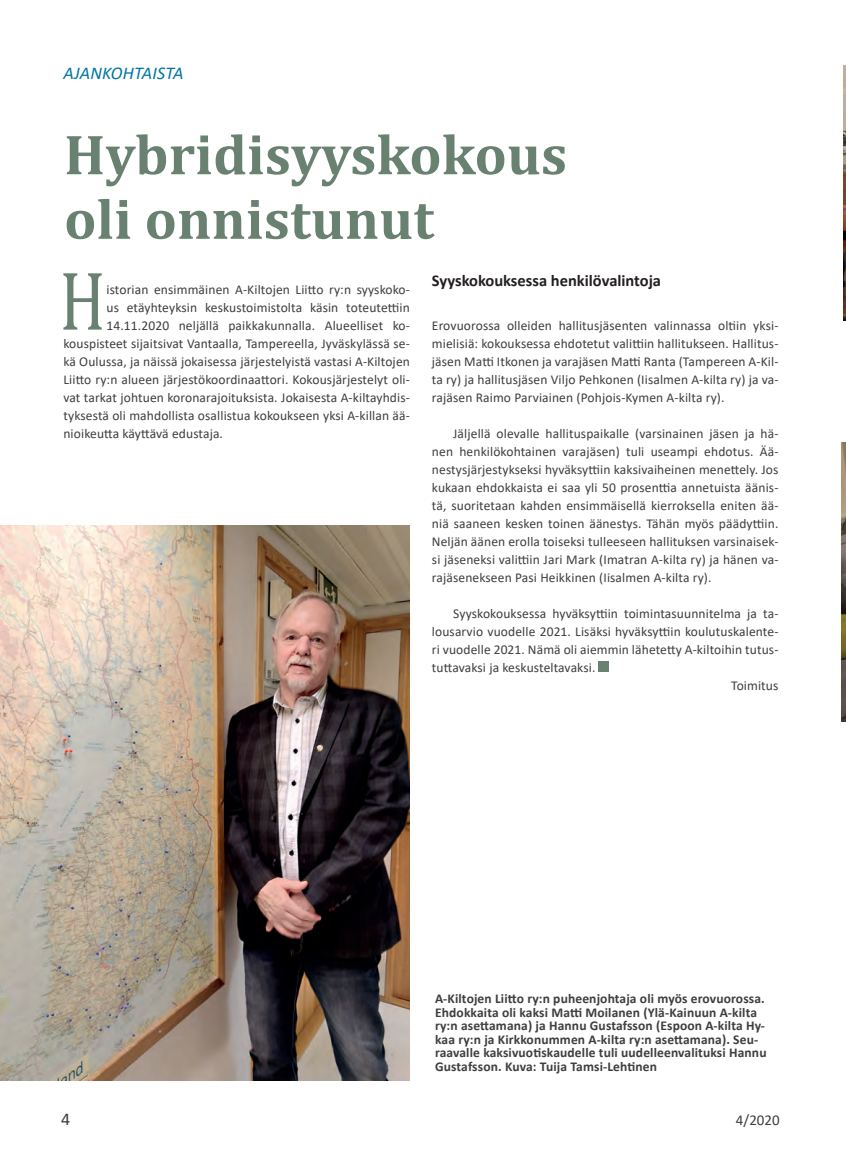
<style>
.page{position:relative;width:846px;height:1168px;background:#fff}
.page>*{position:absolute;margin:0;border:0;box-sizing:border-box;transform-origin:0 0}
.t1{font:84.45px "Cambria";color:#688170;scale:.8 1}
.t2{font:700 57px/64.5px "Cambria";color:#688170}
.t3{font:italic 18px "Calibri";letter-spacing:.01em;color:#0076a3}
.t4{font:18px "Calibri";color:#3e3e3f}
.t5{font:700 16.5px "Calibri";color:#231f20}
.t6{font:15px "Calibri";color:#3e3e3f}
.t7{font:13.5px/18px "Calibri";letter-spacing:.01em;color:#3e3e3f;text-align:justify}
.t8{font:700 13.5px/13.5px "Calibri";letter-spacing:.01em;color:#3e3e3f}
</style>
<div class="page">
<img style="left:0;top:525px;width:410px;height:555px">
<img style="left:843px;top:65px;width:3px;height:255px">
<img style="left:841px;top:443px;width:5px;height:278px">
<div style="left:599px;top:661px;width:10px;height:10px;background:#688170"></div>
<h3 class="t3" style="left:63px;top:60px;width:122px">AJANKOHTAISTA</h3>
<h2 class="t2" style="left:64px;top:121px;width:504px">Hybridisyyskokous oli onnistunut</h2>
<h1 class="t1" style="left:59px;top:251px;width:59px">H</h1>
<p class="t7" style="left:106px;top:280px;width:305px">istorian ensimmäinen A-Kiltojen Liitto ry:n syyskoko-</p>
<p class="t5" style="left:432px;top:269px;width:231px">Syyskokouksessa henkilövalintoja</p>
<p class="t7" style="left:432px;top:316px;width:348px">Erovuorossa olleiden hallitusjäsenten valinnassa oltiin yksi&shy;mielisiä: kokouksessa ehdotetut valittiin hallitukseen. Hallitus&shy;jäsen Matti Itkonen ja varajäsen Matti Ranta (Tampereen A-Kil&shy;ta ry) ja hallitusjäsen Viljo Pehkonen (Iisalmen A-kilta ry) ja va&shy;rajäsen Raimo Parviainen (Pohjois-Kymen A-kilta ry).</p>
<p class="t7" style="left:432px;top:424px;width:348px;text-indent:21px">Jäljellä olevalle hallituspaikalle (varsinainen jäsen ja hä&shy;nen henkilökohtainen varajäsen) tuli useampi ehdotus. Ää&shy;nestysjärjestykseksi hyväksyttiin kaksivaiheinen menettely. Jos kukaan ehdokkaista ei saa yli 50 prosenttia annetuista äänis&shy;tä, suoritetaan kahden ensimmäisellä kierroksella eniten ää&shy;niä saaneen kesken toinen äänestys. Tähän myös päädyttiin.<br>Neljän äänen erolla toiseksi tulleeseen hallituksen varsinaisek&shy;si jäseneksi valittiin Jari Mark (Imatran A-kilta ry) ja hänen va&shy;rajäsenekseen Pasi Heikkinen (Iisalmen A-kilta ry).</p>
<p class="t7" style="left:453px;top:604px;width:327px">Syyskokouksessa hyväksyttiin toimintasuunnitelma ja ta-</p>
<p class="t7" style="left:432px;top:622px;width:348px">lousarvio vuodelle 2021. Lisäksi hyväksyttiin koulutuskalente-</p>
<p class="t7" style="left:432px;top:640px;width:348px">ri vuodelle 2021. Nämä oli aiemmin lähetetty A-kiltoihin tutus-</p>
<p class="t7" style="left:432px;top:658px;width:165px">tuttavaksi ja keskusteltavaksi.</p>
<p class="t7" style="left:731px;top:676px;width:49px">Toimitus</p>
<p class="t7" style="left:106px;top:298px;width:305px">us etäyhteyksin keskustoimistolta käsin toteutettiin</p>
<p class="t7" style="left:106px;top:316px;width:305px">14.11.2020 neljällä paikkakunnalla. Alueelliset ko-</p>
<p class="t7" style="left:63px;top:334px;width:348px">kouspisteet sijaitsivat Vantaalla, Tampereella, Jyväskylässä se-</p>
<p class="t7" style="left:63px;top:352px;width:348px">kä Oulussa, ja näissä jokaisessa järjestelyistä vastasi A-Kiltojen</p>
<p class="t7" style="left:63px;top:370px;width:348px">Liitto ry:n alueen järjestökoordinaattori. Kokousjärjestelyt oli-</p>
<p class="t7" style="left:63px;top:388px;width:348px">vat tarkat johtuen koronarajoituksista. Jokaisesta A-kiltayhdis-</p>
<p class="t7" style="left:63px;top:406px;width:348px">tyksestä oli mahdollista osallistua kokoukseen yksi A-killan ää-</p>
<p class="t7" style="left:63px;top:424px;width:161px">nioikeutta käyttävä edustaja.</p>
<p class="t8" style="left:435px;top:991px;width:333px">A-Kiltojen Liitto ry:n puheenjohtaja oli myös erovuorossa.<br>Ehdokkaita oli kaksi Matti Moilanen (Ylä-Kainuun A-kilta ry:n asettamana) ja Hannu Gustafsson (Espoon A-kilta Hy&shy;kaa ry:n ja Kirkkonummen A-kilta ry:n asettamana). Seu&shy;raavalle kaksivuotiskaudelle tuli uudelleenvalituksi Hannu Gustafsson. Kuva: Tuija Tamsi-Lehtinen</p>
<h3 class="t4" style="left:61px;top:1106px;width:11px">4</h3>
<p class="t6" style="left:736px;top:1109px;width:45px">4/2020</p>
</div>
